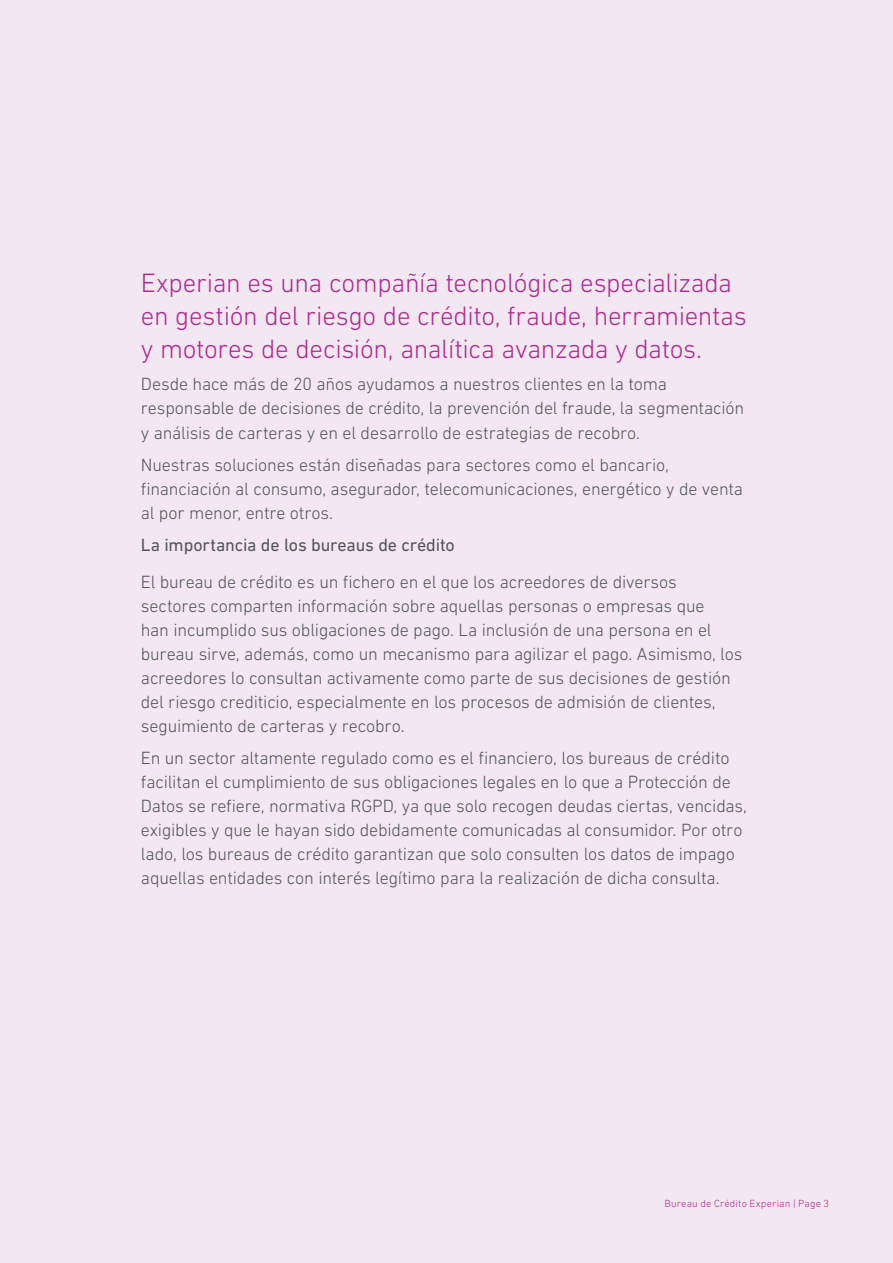
<style>
.page{position:relative;width:893px;height:1263px;background:#f3e7f1}
.page>*{position:absolute;margin:0;border:0;box-sizing:border-box;transform-origin:0 0}
.Footer_Source_text_7{font:300 27px/33px "DIN Next W1 G";letter-spacing:-.01em;color:#ac2b91}
.Footer_Source_text_7-2{font:300 18px/24px "DIN Next W1 G";letter-spacing:-.01em;color:#50555b}
.Body_text_10_14{font:300 18px/24px "DIN Next W1 G";letter-spacing:-.01em;color:#50555b}
.Body_text_10_14-2{font:18px "DIN Next W1 G";letter-spacing:-.01em;color:#50555b}
.Footer_Source_text_7-3{font:300 10.5px "DIN Next W1 G";letter-spacing:.02em;color:#ac2b91}
</style>
<div class="page">
<p class="Footer_Source_text_7" style="left:141px;top:266px;width:607px">Experian es una compañía tecnológica especializada en gestión del riesgo de crédito, fraude, herramientas y motores de decisión, analítica avanzada y datos.</p>
<p class="Footer_Source_text_7-2" style="left:141px;top:372px;width:605px">Desde hace más de 20 años ayudamos a nuestros clientes en la toma responsable de decisiones de crédito, la prevención del fraude, la segmentación y análisis de carteras y en el desarrollo de estrategias de recobro.</p>
<p class="Footer_Source_text_7-2" style="left:141px;top:452px;width:604px">Nuestras soluciones están diseñadas para sectores como el bancario, financiación al consumo, asegurador, telecomunicaciones, energético y de venta al por menor, entre otros.</p>
<p class="Body_text_10_14-2" style="left:141px;top:534px;width:315px">La importancia de los bureaus de crédito</p>
<p class="Footer_Source_text_7-2" style="left:141px;top:569px;width:603px">El bureau de crédito es un fichero en el que los acreedores de diversos sectores comparten información sobre aquellas personas o empresas que<br>han incumplido sus obligaciones de pago. La inclusión de una persona en el bureau sirve, además, como un mecanismo para agilizar el pago. Asimismo, los acreedores lo consultan activamente como parte de sus decisiones de gestión del riesgo crediticio, especialmente en los procesos de admisión de clientes, seguimiento de carteras y recobro.</p>
<p class="Body_text_10_14" style="left:141px;top:746px;width:608px">En un sector altamente regulado como es el financiero, los bureaus de crédito facilitan el cumplimiento de sus obligaciones legales en lo que a Protección de Datos se refiere, normativa RGPD, ya que solo recogen deudas ciertas, vencidas, exigibles y que le hayan sido debidamente comunicadas al consumidor. Por otro lado, los bureaus de crédito garantizan que solo consulten los datos de impago aquellas entidades con interés legítimo para la realización de dicha consulta.</p>
<p class="Footer_Source_text_7-3" style="left:665px;top:1197px;width:166px">Bureau de Crédito Experian | Page 3</p>
</div>
